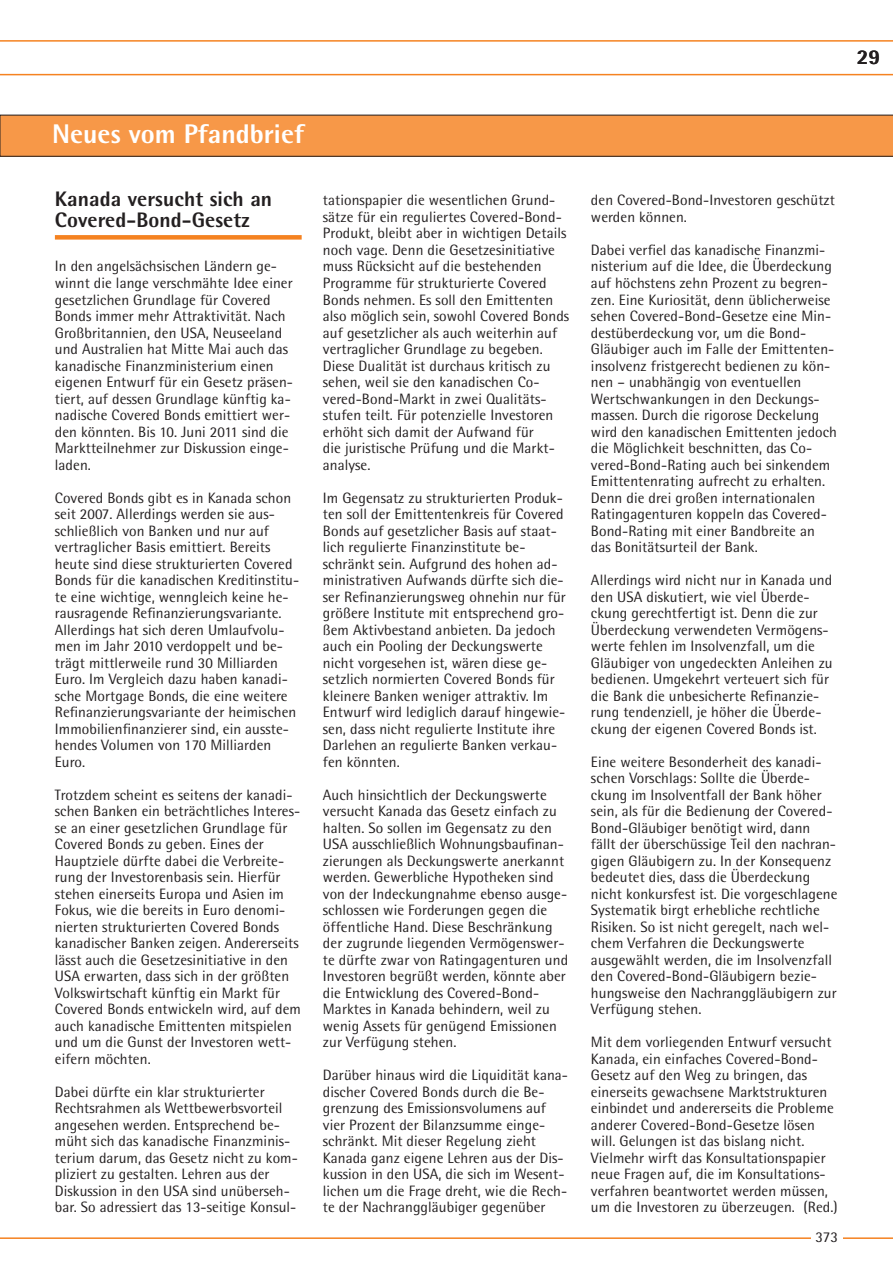
<style>
.page{position:relative;width:893px;height:1275px;background:#fff}
.page>*{position:absolute;margin:0;border:0;box-sizing:border-box;transform-origin:0 0}
.t1{font:800 27px "Rotis Semi Sans";color:#fff}
.t2{font:800 21px/21px "Rotis Semi Sans";letter-spacing:.005em;color:#231f20}
.t3{font:15px/16.5px "Rotis Semi Sans";letter-spacing:.005em;color:#231f20}
</style>
<div class="page">
<svg style="left:0;top:40px;width:892px;height:35px"></svg>
<hr style="left:0;top:1237px;width:892px;height:1px;background:#f58220">
<div style="left:810px;top:1218px;width:32px;height:31px;background:#fff"></div>
<svg style="left:55px;top:235px;width:246px;height:4px"></svg>
<svg style="left:0;top:115px;width:892px;height:42px;background:#ee9346"></svg>
<h2 class="t2" style="left:856px;top:46px;width:25px">29</h2>
<h1 class="t1" style="left:52px;top:117px;width:253px">Neues vom Pfandbrief</h1>
<h2 class="t2" style="left:55px;top:187px;width:219px">Kanada versucht sich an<br>Covered-Bond-Gesetz</h2>
<p class="t3" style="left:55px;top:258px;width:239px">In den angelsächsischen Ländern ge&shy;winnt die lange verschmähte Idee einer gesetzlichen Grundlage für Covered Bonds immer mehr Attraktivität. Nach Großbritannien, den USA, Neuseeland und Australien hat Mitte Mai auch das kanadische Finanzministerium einen eigenen Entwurf für ein Gesetz präsen&shy;tiert, auf dessen Grundlage künftig ka&shy;nadische Covered Bonds emittiert wer&shy;den könnten. Bis 10. Juni 2011 sind die Marktteilnehmer zur Diskussion einge&shy;laden.</p>
<p class="t3" style="left:55px;top:489px;width:246px">Covered Bonds gibt es in Kanada schon seit 2007. Allerdings werden sie aus&shy;schließlich von Banken und nur auf vertraglicher Basis emittiert. Bereits heute sind diese strukturierten Covered Bonds für die kanadischen Kreditinstitu&shy;te eine wichtige, wenngleich keine he&shy;rausragende Refinanzierungsvariante.<br>Allerdings hat sich deren Umlaufvolu&shy;men im Jahr 2010 verdoppelt und be&shy;trägt mittlerweile rund 30 Milliarden Euro. Im Vergleich dazu haben kanadi&shy;sche Mortgage Bonds, die eine weitere Refinanzierungsvariante der heimischen Immobilienfinanzierer sind, ein ausste&shy;hendes Volumen von 170 Milliarden Euro.</p>
<p class="t3" style="left:55px;top:786px;width:247px">Trotzdem scheint es seitens der kanadi&shy;schen Banken ein beträchtliches Interes&shy;se an einer gesetzlichen Grundlage für Covered Bonds zu geben. Eines der Hauptziele dürfte dabei die Verbreite&shy;rung der Investorenbasis sein. Hierfür stehen einerseits Europa und Asien im Fokus, wie die bereits in Euro denomi&shy;nierten strukturierten Covered Bonds kanadischer Banken zeigen. Andererseits lässt auch die Gesetzesinitiative in den USA erwarten, dass sich in der größten Volkswirtschaft künftig ein Markt für Covered Bonds entwickeln wird, auf dem auch kanadische Emittenten mitspielen und um die Gunst der Investoren wett&shy;eifern möchten.</p>
<p class="t3" style="left:55px;top:1083px;width:244px">Dabei dürfte ein klar strukturierter Rechtsrahmen als Wettbewerbsvorteil angesehen werden. Entsprechend be&shy;müht sich das kanadische Finanzminis&shy;terium darum, das Gesetz nicht zu kom&shy;pliziert zu gestalten. Lehren aus der Diskussion in den USA sind unüberseh&shy;bar. So adressiert das 13-seitige Konsul-</p>
<p class="t3" style="left:323px;top:192px;width:248px">tationspapier die wesentlichen Grund&shy;sätze für ein reguliertes Covered-Bond-Produkt, bleibt aber in wichtigen Details noch vage. Denn die Gesetzesinitiative muss Rücksicht auf die bestehenden Programme für strukturierte Covered Bonds nehmen. Es soll den Emittenten also möglich sein, sowohl Covered Bonds auf gesetzlicher als auch weiterhin auf vertraglicher Grundlage zu begeben.<br>Diese Dualität ist durchaus kritisch zu sehen, weil sie den kanadischen Co&shy;vered-Bond-Markt in zwei Qualitäts&shy;stufen teilt. Für potenzielle Investoren erhöht sich damit der Aufwand für<br>die juristische Prüfung und die Markt&shy;analyse.</p>
<p class="t3" style="left:323px;top:489px;width:244px">Im Gegensatz zu strukturierten Produk&shy;ten soll der Emittentenkreis für Covered Bonds auf gesetzlicher Basis auf staat&shy;lich regulierte Finanzinstitute be&shy;schränkt sein. Aufgrund des hohen ad&shy;ministrativen Aufwands dürfte sich die&shy;ser Refinanzierungsweg ohnehin nur für größere Institute mit entsprechend gro&shy;ßem Aktivbestand anbieten. Da jedoch auch ein Pooling der Deckungswerte nicht vorgesehen ist, wären diese ge&shy;setzlich normierten Covered Bonds für kleinere Banken weniger attraktiv. Im Entwurf wird lediglich darauf hingewie&shy;sen, dass nicht regulierte Institute ihre Darlehen an regulierte Banken verkau&shy;fen könnten.</p>
<p class="t3" style="left:323px;top:786px;width:247px">Auch hinsichtlich der Deckungswerte versucht Kanada das Gesetz einfach zu halten. So sollen im Gegensatz zu den USA ausschließlich Wohnungsbaufinan&shy;zierungen als Deckungswerte anerkannt werden. Gewerbliche Hypotheken sind von der Indeckungnahme ebenso ausge&shy;schlossen wie Forderungen gegen die öffentliche Hand. Diese Beschränkung der zugrunde liegenden Vermögenswer&shy;te dürfte zwar von Ratingagenturen und Investoren begrüßt werden, könnte aber die Entwicklung des Covered-Bond-Marktes in Kanada behindern, weil zu wenig Assets für genügend Emissionen zur Verfügung stehen.</p>
<p class="t3" style="left:323px;top:1066px;width:247px">Darüber hinaus wird die Liquidität kana&shy;discher Covered Bonds durch die Be&shy;grenzung des Emissionsvolumens auf vier Prozent der Bilanzsumme einge&shy;schränkt. Mit dieser Regelung zieht Kanada ganz eigene Lehren aus der Dis&shy;kussion in den USA, die sich im Wesent&shy;lichen um die Frage dreht, wie die Rech&shy;te der Nachranggläubiger gegenüber</p>
<p class="t3" style="left:591px;top:192px;width:245px">den Covered-Bond-Investoren geschützt werden können.</p>
<p class="t3" style="left:591px;top:241px;width:247px">Dabei verfiel das kanadische Finanzmi&shy;nisterium auf die Idee, die Überdeckung auf höchstens zehn Prozent zu begren&shy;zen. Eine Kuriosität, denn üblicherweise sehen Covered-Bond-Gesetze eine Min&shy;destüberdeckung vor, um die Bond-Gläubiger auch im Falle der Emittenten&shy;insolvenz fristgerecht bedienen zu kön&shy;nen – unabhängig von eventuellen Wertschwankungen in den Deckungs&shy;massen. Durch die rigorose Deckelung wird den kanadischen Emittenten jedoch die Möglichkeit beschnitten, das Co&shy;vered-Bond-Rating auch bei sinkendem Emittentenrating aufrecht zu erhalten.<br>Denn die drei großen internationalen Ratingagenturen koppeln das Covered-Bond-Rating mit einer Bandbreite an das Bonitätsurteil der Bank.</p>
<p class="t3" style="left:591px;top:571px;width:243px">Allerdings wird nicht nur in Kanada und den USA diskutiert, wie viel Überde&shy;ckung gerechtfertigt ist. Denn die zur Überdeckung verwendeten Vermögens&shy;werte fehlen im Insolvenzfall, um die Gläubiger von ungedeckten Anleihen zu bedienen. Umgekehrt verteuert sich für die Bank die unbesicherte Refinanzie&shy;rung tendenziell, je höher die Überde&shy;ckung der eigenen Covered Bonds ist.</p>
<p class="t3" style="left:591px;top:753px;width:248px">Eine weitere Besonderheit des kanadi&shy;schen Vorschlags: Sollte die Überde&shy;ckung im Insolventfall der Bank höher sein, als für die Bedienung der Covered-Bond-Gläubiger benötigt wird, dann fällt der überschüssige Teil den nachran&shy;gigen Gläubigern zu. In der Konsequenz bedeutet dies, dass die Überdeckung nicht konkursfest ist. Die vorgeschlagene Systematik birgt erhebliche rechtliche Risiken. So ist nicht geregelt, nach wel&shy;chem Verfahren die Deckungswerte ausgewählt werden, die im Insolvenzfall den Covered-Bond-Gläubigern bezie&shy;hungsweise den Nachranggläubigern zur Verfügung stehen.</p>
<p class="t3" style="left:591px;top:1033px;width:248px">Mit dem vorliegenden Entwurf versucht Kanada, ein einfaches Covered-Bond-Gesetz auf den Weg zu bringen, das einerseits gewachsene Marktstrukturen einbindet und andererseits die Probleme anderer Covered-Bond-Gesetze lösen will. Gelungen ist das bislang nicht.<br>Vielmehr wirft das Konsultationspapier neue Fragen auf, die im Konsultations&shy;verfahren beantwortet werden müssen, um die Investoren zu überzeugen. (Red.)</p>
<p class="t3" style="left:815px;top:1228px;width:24px">373</p>
</div>
